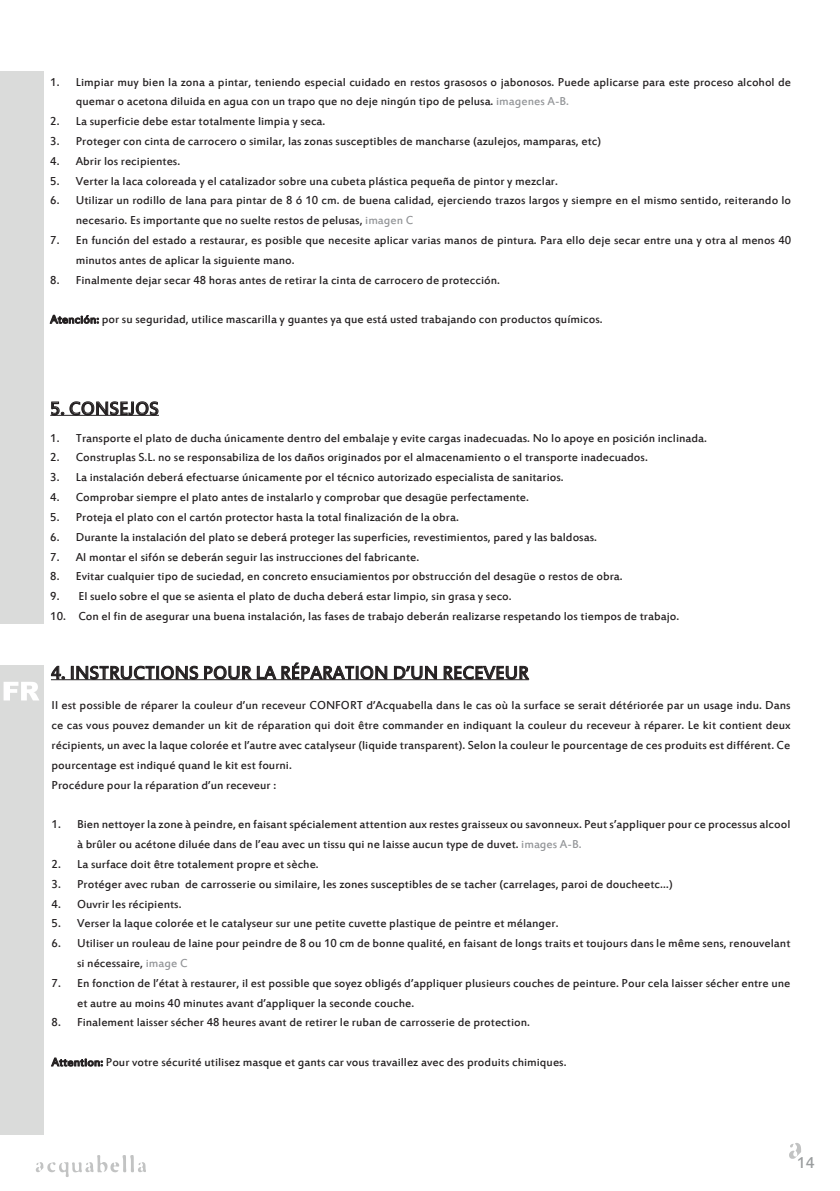
<style>
.page{position:relative;width:840px;height:1191px;background:#fff}
.page>*{position:absolute;margin:0;border:0;box-sizing:border-box;transform-origin:0 0}
.t1{font:20px "Estrangelo Edessa";color:#231f20}
.t2{font:17.4px "Estrangelo Edessa";color:#9a9d9e}
.t3{font:12.8px/19.8px "Estrangelo Edessa";color:#231f20}
.s1{color:#939598}
</style>
<div class="page">
<svg style="left:36px;top:1155px;width:110px;height:22px"></svg>
<svg style="left:789px;top:1143px;width:11px;height:15px"></svg>
<svg style="left:51px;top:1057px;width:52px;height:9px"></svg>
<hr style="left:50px;top:415px;width:109px;height:1px;background:#231f20">
<svg style="left:51px;top:401px;width:108px;height:15px"></svg>
<hr style="left:51px;top:679px;width:477px;height:1px;background:#231f20">
<svg style="left:51px;top:662px;width:336px;height:18px"></svg>
<svg style="left:393px;top:665px;width:44px;height:15px"></svg>
<svg style="left:443px;top:665px;width:87px;height:15px"></svg>
<svg style="left:50px;top:315px;width:49px;height:9px"></svg>
<div style="left:0;top:72px;width:43px;height:552px;background:#dadbda"></div>
<div style="left:0;top:665px;width:43px;height:469px;background:#dadbda"></div>
<svg style="left:4px;top:682px;width:35px;height:18px"></svg>
<p class="t3" style="left:76px;top:72px;width:716px;text-indent:-25px">1. Limpiar muy bien la zona a pintar, teniendo especial cuidado en restos grasosos o jabonosos. Puede aplicarse para este proceso alcohol de quemar o acetona diluida en agua con un trapo que no deje ningún tipo de pelusa. <span class="s1">imagenes A-B.</span></p>
<p class="t3" style="left:50px;top:112px;width:276px">2. La superficie debe estar totalmente limpia y seca.</p>
<p class="t3" style="left:50px;top:132px;width:552px">3. Proteger con cinta de carrocero o similar, las zonas susceptibles de mancharse (azulejos, mamparas, etc)</p>
<p class="t3" style="left:50px;top:152px;width:131px">4. Abrir los recipientes.</p>
<p class="t3" style="left:50px;top:172px;width:509px">5. Verter la laca coloreada y el catalizador sobre una cubeta plástica pequeña de pintor y mezclar.</p>
<p class="t3" style="left:76px;top:191px;width:716px;text-indent:-25px">6. Utilizar un rodillo de lana para pintar de 8 ó 10 cm. de buena calidad, ejerciendo trazos largos y siempre en el mismo sentido, reiterando lo necesario. Es importante que no suelte restos de pelusas, <span class="s1">imagen C</span></p>
<p class="t3" style="left:76px;top:231px;width:716px;text-indent:-25px">7. En función del estado a restaurar, es posible que necesite aplicar varias manos de pintura. Para ello deje secar entre una y otra al menos 40 minutos antes de aplicar la siguiente mano.</p>
<p class="t3" style="left:50px;top:271px;width:451px">8. Finalmente dejar secar 48 horas antes de retirar la cinta de carrocero de protección.</p>
<p class="t3" style="left:50px;top:310px;width:553px">Atención: por su seguridad, utilice mascarilla y guantes ya que está usted trabajando con productos químicos.</p>
<h1 class="t1" style="left:50px;top:398px;width:110px">5. CONSEJOS</h1>
<p class="t3" style="left:50px;top:428px;width:658px">1. Transporte el plato de ducha únicamente dentro del embalaje y evite cargas inadecuadas. No lo apoye en posición inclinada.</p>
<p class="t3" style="left:50px;top:448px;width:598px">2. Construplas S.L. no se responsabiliza de los daños originados por el almacenamiento o el transporte inadecuados.</p>
<p class="t3" style="left:50px;top:468px;width:514px">3. La instalación deberá efectuarse únicamente por el técnico autorizado especialista de sanitarios.</p>
<p class="t3" style="left:50px;top:488px;width:480px">4. Comprobar siempre el plato antes de instalarlo y comprobar que desagüe perfectamente.</p>
<p class="t3" style="left:50px;top:508px;width:410px">5. Proteja el plato con el cartón protector hasta la total finalización de la obra.</p>
<p class="t3" style="left:50px;top:527px;width:548px">6. Durante la instalación del plato se deberá proteger las superficies, revestimientos, pared y las baldosas.</p>
<p class="t3" style="left:50px;top:547px;width:370px">7. Al montar el sifón se deberán seguir las instrucciones del fabricante.</p>
<p class="t3" style="left:50px;top:567px;width:573px">8. Evitar cualquier tipo de suciedad, en concreto ensuciamientos por obstrucción del desagüe o restos de obra.</p>
<p class="t3" style="left:50px;top:587px;width:462px">9. El suelo sobre el que se asienta el plato de ducha deberá estar limpio, sin grasa y seco.</p>
<p class="t3" style="left:50px;top:607px;width:630px">10. Con el fin de asegurar una buena instalación, las fases de trabajo deberán realizarse respetando los tiempos de trabajo.</p>
<h1 class="t1" style="left:51px;top:663px;width:479px">4. INSTRUCTIONS POUR LA RÉPARATION D’UN RECEVEUR</h1>
<p class="t3" style="left:52px;top:696px;width:740px">Il est possible de réparer la couleur d’un receveur CONFORT d’Acquabella dans le cas où la surface se serait détériorée par un usage indu. Dans ce cas vous pouvez demander un kit de réparation qui doit être commander en indiquant la couleur du receveur à réparer. Le kit contient deux récipients, un avec la laque colorée et l’autre avec catalyseur (liquide transparent). Selon la couleur le pourcentage de ces produits est différent. Ce pourcentage est indiqué quand le kit est fourni.<br>Procédure pour la réparation d’un receveur :</p>
<p class="t3" style="left:77px;top:815px;width:714px;text-indent:-25px">1. Bien nettoyer la zone à peindre, en faisant spécialement attention aux restes graisseux ou savonneux. Peut s’appliquer pour ce processus alcool à brûler ou acétone diluée dans de l’eau avec un tissu qui ne laisse aucun type de duvet. <span class="s1">images A-B.</span></p>
<p class="t3" style="left:52px;top:855px;width:268px">2. La surface doit être totalement propre et sèche.</p>
<p class="t3" style="left:52px;top:874px;width:622px">3. Protéger avec ruban de carrosserie ou similaire, les zones susceptibles de se tacher (carrelages, paroi de doucheetc…)</p>
<p class="t3" style="left:52px;top:894px;width:131px">4. Ouvrir les récipients.</p>
<p class="t3" style="left:52px;top:914px;width:508px">5. Verser la laque colorée et le catalyseur sur une petite cuvette plastique de peintre et mélanger.</p>
<p class="t3" style="left:77px;top:934px;width:714px;text-indent:-25px">6. Utiliser un rouleau de laine pour peindre de 8 ou 10 cm de bonne qualité, en faisant de longs traits et toujours dans le même sens, renouvelant si nécessaire, <span class="s1">image C</span></p>
<p class="t3" style="left:77px;top:973px;width:714px;text-indent:-25px">7. En fonction de l’état à restaurer, il est possible que soyez obligés d’appliquer plusieurs couches de peinture. Pour cela laisser sécher entre une et autre au moins 40 minutes avant d’appliquer la seconde couche.</p>
<p class="t3" style="left:52px;top:1013px;width:479px">8. Finalement laisser sécher 48 heures avant de retirer le ruban de carrosserie de protection.</p>
<p class="t3" style="left:52px;top:1053px;width:516px">Attention: Pour votre sécurité utilisez masque et gants car vous travaillez avec des produits chimiques.</p>
<h2 class="t2" style="left:796px;top:1154px;width:19px">14</h2>
</div>
